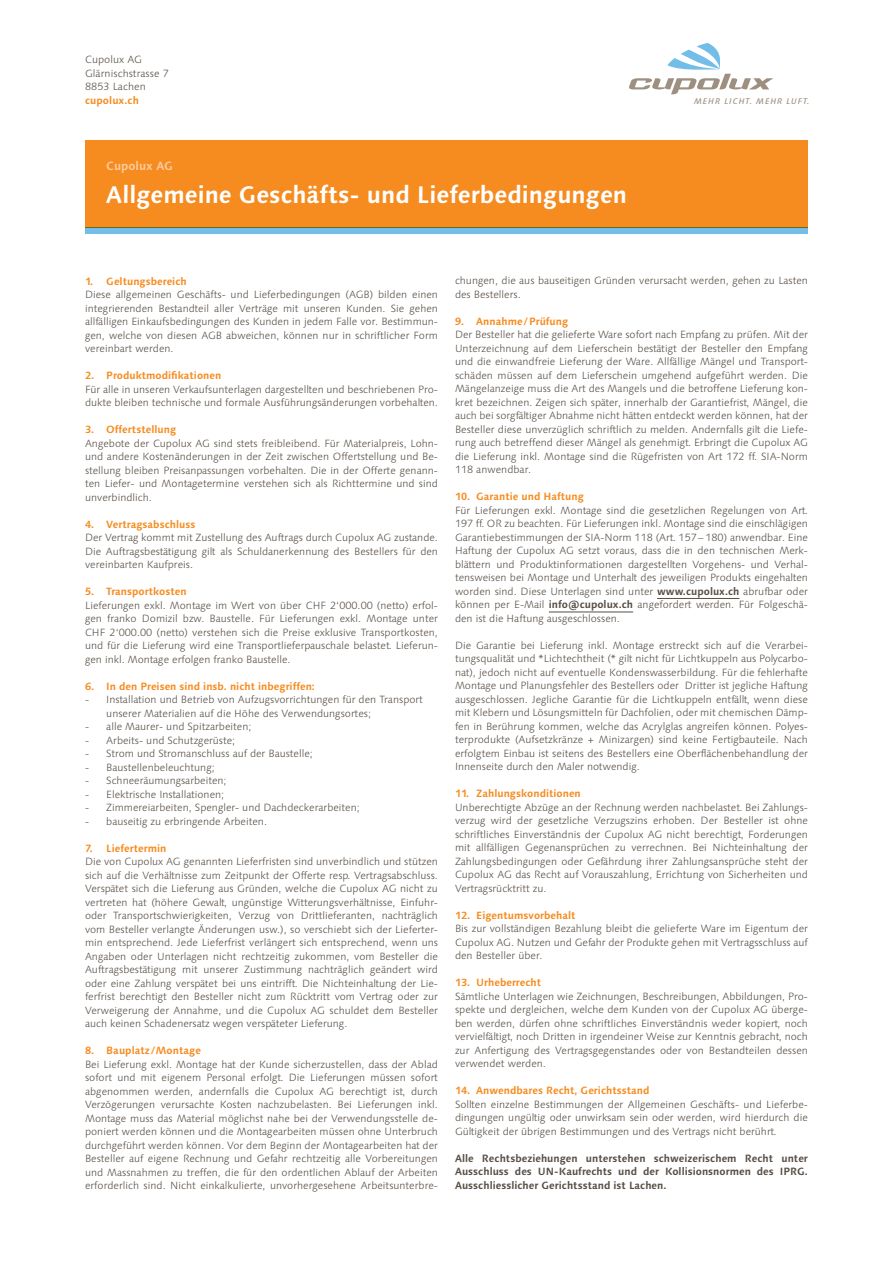
<style>
.page{position:relative;width:893px;height:1263px;background:#fff}
.page>*{position:absolute;margin:0;border:0;box-sizing:border-box;transform-origin:0 0}
.t1{font:700 24px "Linotype Syntax";color:#fff}
.t2{font:700 12px "Linotype Syntax";color:#fccc9c}
.t3{font:300 10.5px/13.5px "Linotype Syntax";color:#574e45;text-align:justify}
.t4{font:700 10.5px "Linotype Syntax";color:#f68b1f}
.t5{font:700 10.5px/13.5px "Linotype Syntax";color:#574e45;text-align:justify}
.t6{font:italic 500 8.25px "Linotype Syntax Os F";letter-spacing:.1em;color:#9e9080}
.s1{font-weight:700}
</style>
<div class="page">
<svg style="left:629px;top:43px;width:144px;height:51px"></svg>
<div style="left:85px;top:140px;width:723px;height:87px;background:#f68b1f"></div>
<div style="left:85px;top:227px;width:723px;height:7px;background:#73bde9"></div>
<hr style="left:657px;top:598px;width:82px;height:1px;background:#574e45">
<hr style="left:549px;top:612px;width:84px;height:1px;background:#574e45">
<p class="t3" style="left:85px;top:53px;width:85px;text-align:left">Cupolux AG<br>Glärnischstrasse 7<br>8853 Lachen</p>
<p class="t4" style="left:85px;top:93px;width:55px">cupolux.ch</p>
<p class="t2" style="left:106px;top:158px;width:68px">Cupolux AG</p>
<h1 class="t1" style="left:106px;top:180px;width:522px">Allgemeine Geschäfts- und Lieferbedingungen</h1>
<p class="t6" style="left:694px;top:96px;width:117px">MEHR LICHT. MEHR LUFT.</p>
<p class="t4" style="left:85px;top:274px;width:103px">1. Geltungsbereich</p>
<p class="t3" style="left:85px;top:288px;width:354px">Diese allgemeinen Geschäfts- und Lieferbedingungen (AGB) bilden einen integrierenden Bestandteil aller Verträge mit unseren Kunden. Sie gehen allfälligen Einkaufsbedingungen des Kunden in jedem Falle vor. Bestimmun&shy;gen, welche von diesen AGB abweichen, können nur in schriftlicher Form vereinbart werden.</p>
<p class="t4" style="left:85px;top:369px;width:138px">2. Produktmodifikationen</p>
<p class="t3" style="left:85px;top:382px;width:354px">Für alle in unseren Verkaufsunterlagen dargestellten und beschriebenen Pro&shy;dukte bleiben technische und formale Ausführungsänderungen vorbehalten.</p>
<p class="t4" style="left:85px;top:423px;width:93px">3. Offertstellung</p>
<p class="t3" style="left:85px;top:436px;width:354px">Angebote der Cupolux AG sind stets freibleibend. Für Materialpreis, Lohn&shy;und andere Kostenänderungen in der Zeit zwischen Offertstellung und Be&shy;stellung bleiben Preisanpassungen vorbehalten. Die in der Offerte genann&shy;ten Liefer- und Montagetermine verstehen sich als Richttermine und sind unverbindlich.</p>
<p class="t4" style="left:85px;top:518px;width:112px">4. Vertragsabschluss</p>
<p class="t3" style="left:85px;top:531px;width:354px">Der Vertrag kommt mit Zustellung des Auftrags durch Cupolux AG zustande.<br>Die Auftragsbestätigung gilt als Schuldanerkennung des Bestellers für den vereinbarten Kaufpreis.</p>
<p class="t4" style="left:85px;top:585px;width:103px">5. Transportkosten</p>
<p class="t3" style="left:85px;top:598px;width:354px">Lieferungen exkl. Montage im Wert von über CHF 2‘000.00 (netto) erfol&shy;gen franko Domizil bzw. Baustelle. Für Lieferungen exkl. Montage unter CHF 2‘000.00 (netto) verstehen sich die Preise exklusive Transportkosten, und für die Lieferung wird eine Transportlieferpauschale belastet. Lieferun&shy;gen inkl. Montage erfolgen franko Baustelle.</p>
<p class="t4" style="left:85px;top:680px;width:231px">6. In den Preisen sind insb. nicht inbegriffen:</p>
<p class="t3" style="left:106px;top:693px;width:318px;text-indent:-21px">- Installation und Betrieb von Aufzugsvorrichtungen für den Transport unserer Materialien auf die Höhe des Verwendungsortes;</p>
<p class="t3" style="left:85px;top:720px;width:168px">- alle Maurer- und Spitzarbeiten;</p>
<p class="t3" style="left:85px;top:733px;width:152px">- Arbeits- und Schutzgerüste;</p>
<p class="t3" style="left:85px;top:747px;width:229px">- Strom und Stromanschluss auf der Baustelle;</p>
<p class="t3" style="left:85px;top:760px;width:131px">- Baustellenbeleuchtung;</p>
<p class="t3" style="left:85px;top:774px;width:143px">- Schneeräumungsarbeiten;</p>
<p class="t3" style="left:85px;top:787px;width:141px">- Elektrische Installationen;</p>
<p class="t3" style="left:85px;top:801px;width:276px">- Zimmereiarbeiten, Spengler- und Dachdeckerarbeiten;</p>
<p class="t3" style="left:85px;top:814px;width:184px">- bauseitig zu erbringende Arbeiten.</p>
<p class="t4" style="left:85px;top:842px;width:83px">7. Liefertermin</p>
<p class="t3" style="left:85px;top:855px;width:354px">Die von Cupolux AG genannten Lieferfristen sind unverbindlich und stützen sich auf die Verhältnisse zum Zeitpunkt der Offerte resp. Vertragsabschluss.<br>Verspätet sich die Lieferung aus Gründen, welche die Cupolux AG nicht zu vertreten hat (höhere Gewalt, ungünstige Witterungsverhältnisse, Einfuhr&shy;oder Transportschwierigkeiten, Verzug von Drittlieferanten, nachträglich vom Besteller verlangte Änderungen usw.), so verschiebt sich der Lieferter&shy;min entsprechend. Jede Lieferfrist verlängert sich entsprechend, wenn uns Angaben oder Unterlagen nicht rechtzeitig zukommen, vom Besteller die Auftragsbestätigung mit unserer Zustimmung nachträglich geändert wird oder eine Zahlung verspätet bei uns eintrifft. Die Nichteinhaltung der Lie&shy;ferfrist berechtigt den Besteller nicht zum Rücktritt vom Vertrag oder zur Verweigerung der Annahme, und die Cupolux AG schuldet dem Besteller auch keinen Schadenersatz wegen verspäteter Lieferung.</p>
<p class="t4" style="left:85px;top:1044px;width:117px">8. Bauplatz/Montage</p>
<p class="t3" style="left:85px;top:1058px;width:354px">Bei Lieferung exkl. Montage hat der Kunde sicherzustellen, dass der Ablad sofort und mit eigenem Personal erfolgt. Die Lieferungen müssen sofort abgenommen werden, andernfalls die Cupolux AG berechtigt ist, durch Verzögerungen verursachte Kosten nachzubelasten. Bei Lieferungen inkl.<br>Montage muss das Material möglichst nahe bei der Verwendungsstelle de&shy;poniert werden können und die Montagearbeiten müssen ohne Unterbruch durchgeführt werden können. Vor dem Beginn der Montagearbeiten hat der Besteller auf eigene Rechnung und Gefahr rechtzeitig alle Vorbereitungen und Massnahmen zu treffen, die für den ordentlichen Ablauf der Arbeiten erforderlich sind. Nicht einkalkulierte, unvorhergesehene Arbeitsunterbre-</p>
<p class="t3" style="left:455px;top:274px;width:354px">chungen, die aus bauseitigen Gründen verursacht werden, gehen zu Lasten des Bestellers.</p>
<p class="t4" style="left:455px;top:314px;width:115px">9. Annahme/Prüfung</p>
<p class="t3" style="left:455px;top:328px;width:354px">Der Besteller hat die gelieferte Ware sofort nach Empfang zu prüfen. Mit der Unterzeichnung auf dem Lieferschein bestätigt der Besteller den Empfang und die einwandfreie Lieferung der Ware. Allfällige Mängel und Transport&shy;schäden müssen auf dem Lieferschein umgehend aufgeführt werden. Die Mängelanzeige muss die Art des Mangels und die betroffene Lieferung kon&shy;kret bezeichnen. Zeigen sich später, innerhalb der Garantiefrist, Mängel, die auch bei sorgfältiger Abnahme nicht hätten entdeckt werden können, hat der Besteller diese unverzüglich schriftlich zu melden. Andernfalls gilt die Liefe&shy;rung auch betreffend dieser Mängel als genehmigt. Erbringt die Cupolux AG die Lieferung inkl. Montage sind die Rügefristen von Art 172 ff. SIA-Norm 118 anwendbar.</p>
<p class="t4" style="left:455px;top:490px;width:130px">10. Garantie und Haftung</p>
<p class="t3" style="left:455px;top:503px;width:354px">Für Lieferungen exkl. Montage sind die gesetzlichen Regelungen von Art.<br>197 ff. OR zu beachten. Für Lieferungen inkl. Montage sind die einschlägigen Garantiebestimmungen der SIA-Norm 118 (Art. 157 – 180) anwendbar. Eine Haftung der Cupolux AG setzt voraus, dass die in den technischen Merk&shy;blättern und Produktinformationen dargestellten Vorgehens- und Verhal&shy;tensweisen bei Montage und Unterhalt des jeweiligen Produkts eingehalten worden sind. Diese Unterlagen sind unter <span class="s1">www.cupolux.ch</span> abrufbar oder können per E-Mail <span class="s1">info@cupolux.ch</span> angefordert werden. Für Folgeschä&shy;den ist die Haftung ausgeschlossen.</p>
<p class="t3" style="left:455px;top:638px;width:354px">Die Garantie bei Lieferung inkl. Montage erstreckt sich auf die Verarbei&shy;tungsqualität und *Lichtechtheit (* gilt nicht für Lichtkuppeln aus Polycarbo&shy;nat), jedoch nicht auf eventuelle Kondenswasserbildung. Für die fehlerhafte Montage und Planungsfehler des Bestellers oder Dritter ist jegliche Haftung ausgeschlossen. Jegliche Garantie für die Lichtkuppeln entfällt, wenn diese mit Klebern und Lösungsmitteln für Dachfolien, oder mit chemischen Dämp&shy;fen in Berührung kommen, welche das Acrylglas angreifen können. Polyes&shy;terprodukte (Aufsetzkränze + Minizargen) sind keine Fertigbauteile. Nach erfolgtem Einbau ist seitens des Bestellers eine Oberflächenbehandlung der Innenseite durch den Maler notwendig.</p>
<p class="t4" style="left:455px;top:787px;width:127px">11. Zahlungskonditionen</p>
<p class="t3" style="left:455px;top:800px;width:354px">Unberechtigte Abzüge an der Rechnung werden nachbelastet. Bei Zahlungs&shy;verzug wird der gesetzliche Verzugszins erhoben. Der Besteller ist ohne schriftliches Einverständnis der Cupolux AG nicht berechtigt, Forderungen mit allfälligen Gegenansprüchen zu verrechnen. Bei Nichteinhaltung der Zahlungsbedingungen oder Gefährdung ihrer Zahlungsansprüche steht der Cupolux AG das Recht auf Vorauszahlung, Errichtung von Sicherheiten und Vertragsrücktritt zu.</p>
<p class="t4" style="left:455px;top:909px;width:122px">12. Eigentumsvorbehalt</p>
<p class="t3" style="left:455px;top:922px;width:354px">Bis zur vollständigen Bezahlung bleibt die gelieferte Ware im Eigentum der Cupolux AG. Nutzen und Gefahr der Produkte gehen mit Vertragsschluss auf den Besteller über.</p>
<p class="t4" style="left:455px;top:976px;width:88px">13. Urheberrecht</p>
<p class="t3" style="left:455px;top:989px;width:354px">Sämtliche Unterlagen wie Zeichnungen, Beschreibungen, Abbildungen, Pro&shy;spekte und dergleichen, welche dem Kunden von der Cupolux AG überge&shy;ben werden, dürfen ohne schriftliches Einverständnis weder kopiert, noch vervielfältigt, noch Dritten in irgendeiner Weise zur Kenntnis gebracht, noch zur Anfertigung des Vertragsgegenstandes oder von Bestandteilen dessen verwendet werden.</p>
<p class="t4" style="left:455px;top:1084px;width:196px">14. Anwendbares Recht, Gerichtsstand</p>
<p class="t3" style="left:455px;top:1097px;width:354px">Sollten einzelne Bestimmungen der Allgemeinen Geschäfts- und Lieferbe&shy;dingungen ungültig oder unwirksam sein oder werden, wird hierdurch die Gültigkeit der übrigen Bestimmungen und des Vertrags nicht berührt.</p>
<p class="t5" style="left:455px;top:1151px;width:354px">Alle Rechtsbeziehungen unterstehen schweizerischem Recht unter Ausschluss des UN-Kaufrechts und der Kollisionsnormen des IPRG.<br>Ausschliesslicher Gerichtsstand ist Lachen.</p>
</div>
